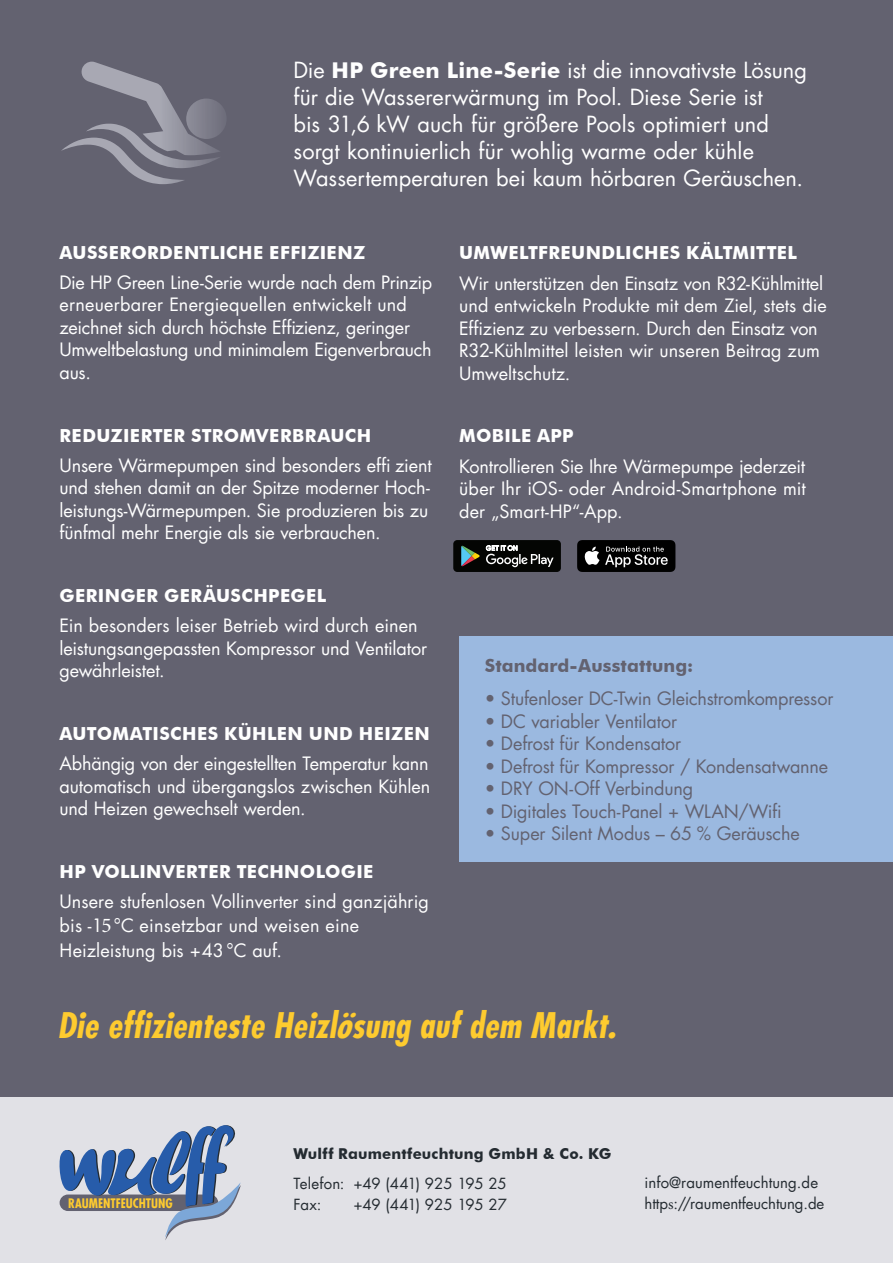
<style>
.page{position:relative;width:893px;height:1263px;background:#636270}
.page>*{position:absolute;margin:0;border:0;box-sizing:border-box;transform-origin:0 0}
.t1{font:italic 700 condensed 34.5px "Futura";letter-spacing:.01em;color:#fecb2f}
.t2{font:21.75px/27px "Futura";color:#fff}
.t3{font:18px/22.5px "Futura";letter-spacing:-.005em;color:#fff}
.t4{font:18px "Futura";letter-spacing:-.01em;color:#636270}
.t5{font:700 18px "Futura BT";letter-spacing:.02em;color:#fff}
.t6{font:700 18px "Futura BT";letter-spacing:.005em;color:#636270}
.t7{font:15px/21px "Futura";letter-spacing:-.005em;color:#242b31}
.t8{font:700 15px "Futura BT";letter-spacing:.01em;color:#242b31}
.t9{font:700 condensed 12.9px "Futura";color:#fecb2f}
.s1{font-family:"Futura BT";font-weight:700}
.s2{font-family:"Minion Pro";font-size:21px}
.s3{font-family:"Minion Pro"}
</style>
<div class="page">
<div style="left:0;top:1097px;width:893px;height:166px;background:#e1e1e6"></div>
<svg style="left:61px;top:62px;width:159px;height:122px"></svg>
<div style="left:186px;top:99px;width:41px;height:40px;background:linear-gradient(to right,#8d8d99,#6c6c7a);border-radius:20px"></div>
<svg style="left:59px;top:1125px;width:182px;height:115px"></svg>
<svg style="left:577px;top:540px;width:98px;height:32px;background:#292929"></svg>
<div style="left:453px;top:540px;width:108px;height:32px;background:#040503;border-radius:4px"></div>
<svg style="left:486px;top:545px;width:68px;height:22px"></svg>
<svg style="left:461px;top:546px;width:19px;height:20px"></svg>
<div style="left:459px;top:636px;width:434px;height:225px;background:#9bb9e0"></div>
<p class="t2" style="left:293px;top:58px;width:515px">Die <span class="s1">HP Green Line-Serie</span> ist die innovativste Lösung für die Wasser erwärmung im Pool. Diese Serie ist<br>bis 31,6 kW auch für größere Pools optimiert und sorgt kontinuierlich für wohlig warme oder kühle Wassertemperaturen bei kaum hörbaren Geräuschen.</p>
<p class="t5" style="left:60px;top:241px;width:307px">AUSSERORDENTLICHE EFFIZIENZ</p>
<p class="t3" style="left:60px;top:272px;width:374px">Die HP Green Line-Serie wurde nach dem Prinzip erneuerbarer Energiequellen entwickelt und zeichnet sich durch höchste Effizienz, geringer Umweltbelastung und minimalem Eigenverbrauch aus.</p>
<p class="t5" style="left:60px;top:424px;width:313px">REDUZIERTER STROMVERBRAUCH</p>
<p class="t3" style="left:60px;top:455px;width:374px">Unsere Wärmepumpen sind besonders effi zient und stehen damit an der Spitze moderner Hoch&shy;leistungs-Wärmepumpen. Sie produzieren bis zu fünfmal mehr Energie als sie verbrauchen.</p>
<p class="t5" style="left:60px;top:585px;width:268px">GERINGER GERÄUSCHPEGEL</p>
<p class="t3" style="left:60px;top:616px;width:369px">Ein besonders leiser Betrieb wird durch einen leistungsangepassten Kompressor und Ventilator gewährleistet.</p>
<p class="t5" style="left:60px;top:723px;width:372px">AUTOMATISCHES KÜHLEN UND HEIZEN</p>
<p class="t3" style="left:60px;top:754px;width:372px;text-align:justify">Abhängig von der eingestellten Temperatur kann automatisch und übergangslos zwischen Kühlen und Heizen gewechselt werden.</p>
<p class="t5" style="left:60px;top:861px;width:315px">HP VOLLINVERTER TECHNOLOGIE</p>
<p class="t3" style="left:60px;top:891px;width:371px;line-height:24.3px">Unsere stufenlosen Vollinverter sind ganzjährig bis -1<span class="s2">5</span>°C einsetzbar und weisen eine<br>Heizleistung bis +43°C auf.</p>
<p class="t5" style="left:459px;top:241px;width:339px">UMWELTFREUNDLICHES KÄLTMITTEL</p>
<p class="t3" style="left:459px;top:273px;width:369px">Wir unterstützen den Einsatz von R32-Kühlmittel und entwickeln Produkte mit dem Ziel, stets die Effizienz zu verbessern. Durch den Einsatz von R32-Kühlmittel leisten wir unseren Beitrag zum Umweltschutz.</p>
<p class="t5" style="left:459px;top:424px;width:116px">MOBILE APP</p>
<p class="t3" style="left:459px;top:456px;width:348px;text-align:justify">Kontrollieren Sie Ihre Wärmepumpe jederzeit über Ihr iOS- oder Android-Smartphone mit der „Smart-HP“-App.</p>
<p class="t6" style="left:485px;top:655px;width:210px">Standard-Ausstattung:</p>
<p class="t4" style="left:485px;top:689px;width:350px">• Stufenloser DC-Twin Gleichstromkompressor</p>
<p class="t4" style="left:485px;top:712px;width:194px">• DC variabler Ventilator</p>
<p class="t4" style="left:485px;top:734px;width:198px">• Defrost für Kondensator</p>
<p class="t4" style="left:485px;top:757px;width:345px">• Defrost für Kompressor / Kondensatwanne</p>
<p class="t4" style="left:485px;top:779px;width:210px">• DRY ON-Off Verbindung</p>
<p class="t4" style="left:485px;top:802px;width:299px">• Digitales Touch-Panel + WLAN/Wifi</p>
<p class="t4" style="left:485px;top:824px;width:317px">• Super Silent Modus – 65 % Geräusche</p>
<h1 class="t1" style="left:57px;top:1009px;width:560px">Die effizienteste Heizlösung auf dem Markt.</h1>
<p class="t9" style="left:68px;top:1197px;width:106px">RAUMENTFEUCHTUNG</p>
<p class="t8" style="left:293px;top:1145px;width:319px">Wulff Raumentfeuchtung GmbH &amp; Co. KG</p>
<p class="t7" style="left:293px;top:1174px;width:215px">Telefon: +49 (441) 925 195 25<br>Fax:</p>
<p class="t7" style="left:353px;top:1195px;width:155px">+49 (441) 925 195 27</p>
<p class="t7" style="left:645px;top:1173px;width:181px">info@raumentfeuchtung.de http<span class="s3">s</span>://raumentfeuchtung.de</p>
</div>
